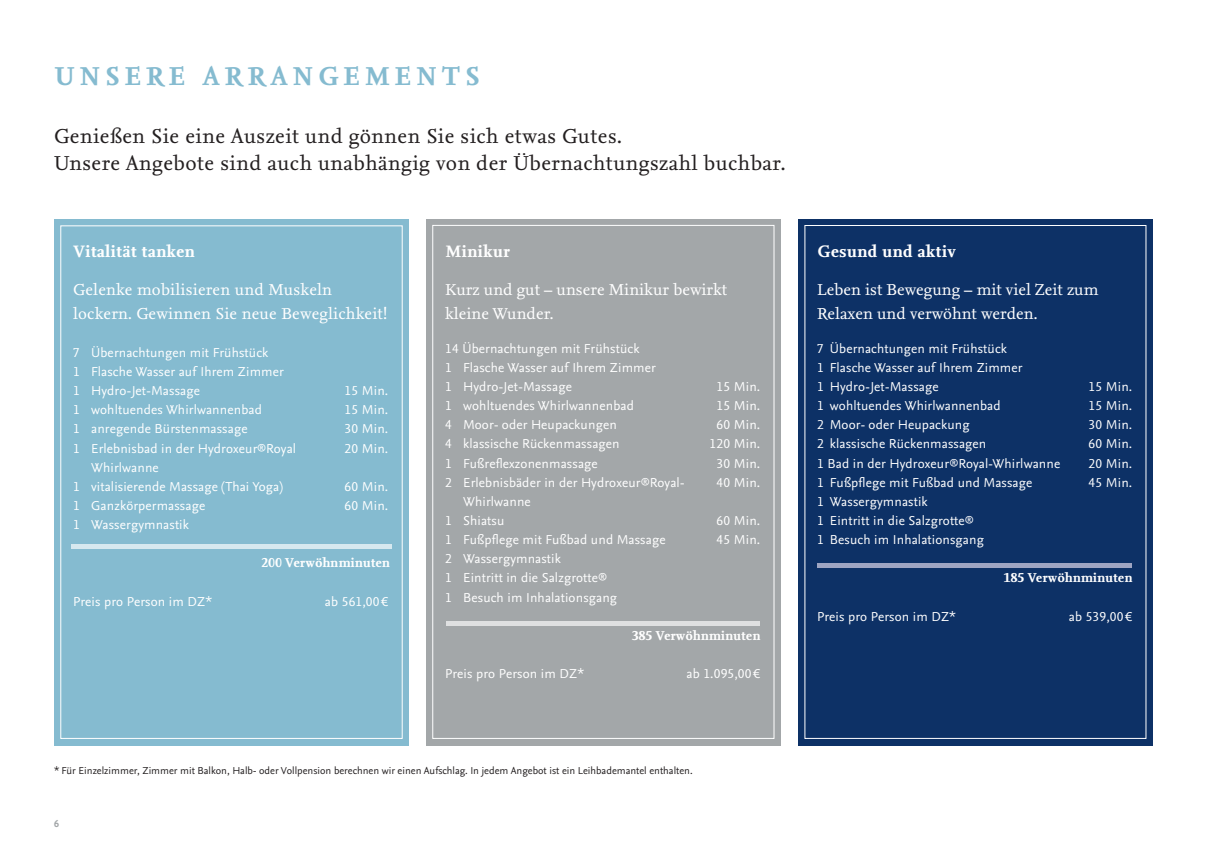
<style>
.page{position:relative;width:1221px;height:851px;background:#fff}
.page>*{position:absolute;margin:0;border:0;box-sizing:border-box;transform-origin:0 0}
.t1{font:700 27px "Nexus Serif OT";letter-spacing:.16em;color:#85bbd0}
.t2{font:21px/27px "Nexus Serif OT";letter-spacing:.02em;color:#231f20}
.t3{font:700 17.25px "Nexus Serif OT";letter-spacing:.02em;color:#fff}
.t4{font:16.5px/23.1px "Nexus Serif OT";color:#fff}
.t5{font:13.5px/19.2px "Nexus Sans OT";letter-spacing:.01em;color:#fff}
.t6{font:700 13.5px "Nexus Serif OT";letter-spacing:.01em;color:#fff}
.t7{font:10.5px "Nexus Sans OT";color:#231f20}
.t8{font:700 10.5px "Nexus Sans OT";color:#a3a7a9}
</style>
<div class="page">
<div style="left:54px;top:219px;width:355px;height:526px;background:#85bbd0"></div>
<div style="left:426px;top:219px;width:355px;height:526px;background:#a3a7a9"></div>
<div style="left:798px;top:219px;width:354px;height:526px;background:#0d3166"></div>
<div style="left:817px;top:563px;width:314px;height:5px;background:#9ea5c2"></div>
<hr style="left:446px;top:621px;width:313px;height:4px;background:#dfe0e1">
<hr style="left:71px;top:544px;width:321px;height:4px;background:#d6e8ef">
<h1 class="t1" style="left:54px;top:61px;width:427px">UNSERE ARRANGEMENTS</h1>
<h2 class="t2" style="left:54px;top:123px;width:733px">Genießen Sie eine Auszeit und gönnen Sie sich etwas Gutes.<br>Unsere Angebote sind auch unabhängig von der Übernachtungszahl buchbar.</h2>
<p class="t3" style="left:73px;top:242px;width:123px">Vitalität tanken</p>
<p class="t4" style="left:73px;top:279px;width:316px">Gelenke mobilisieren und Muskeln lockern. Gewinnen Sie neue Beweglichkeit!</p>
<p class="t5" style="left:73px;top:343px;width:212px">7 Übernachtungen mit Frühstück<br>1 Flasche Wasser auf Ihrem Zimmer<br>1 Hydro-Jet-Massage</p>
<p class="t5" style="left:344px;top:381px;width:45px">15 Min.</p>
<p class="t5" style="left:73px;top:400px;width:190px">1 wohltuendes Whirlwannenbad</p>
<p class="t5" style="left:344px;top:400px;width:45px">15 Min.</p>
<p class="t5" style="left:73px;top:420px;width:176px">1 anregende Bürstenmassage</p>
<p class="t5" style="left:344px;top:420px;width:45px">30 Min.</p>
<p class="t5" style="left:73px;top:439px;width:224px">1 Erlebnisbad in der Hydroxeur®Royal</p>
<p class="t5" style="left:344px;top:439px;width:45px">20 Min.</p>
<p class="t5" style="left:73px;top:458px;width:211px;text-indent:18px">Whirlwanne<br>1 vitalisierende Massage (Thai Yoga)</p>
<p class="t5" style="left:344px;top:477px;width:45px">60 Min.</p>
<p class="t5" style="left:73px;top:496px;width:134px">1 Ganzkörpermassage</p>
<p class="t5" style="left:344px;top:496px;width:45px">60 Min.</p>
<p class="t5" style="left:73px;top:515px;width:117px">1 Wassergymnastik</p>
<p class="t6" style="left:261px;top:555px;width:130px">200 Verwöhnminuten</p>
<p class="t5" style="left:73px;top:592px;width:140px">Preis pro Person im DZ*</p>
<p class="t5" style="left:325px;top:592px;width:65px">ab 561,00 €</p>
<p class="t3" style="left:445px;top:242px;width:66px">Minikur</p>
<p class="t4" style="left:445px;top:279px;width:284px">Kurz und gut – unsere Minikur bewirkt kleine Wunder.</p>
<p class="t5" style="left:445px;top:339px;width:212px">14 Übernachtungen mit Frühstück<br>1 Flasche Wasser auf Ihrem Zimmer<br>1 Hydro-Jet-Massage</p>
<p class="t5" style="left:716px;top:377px;width:45px">15 Min.</p>
<p class="t5" style="left:445px;top:396px;width:190px">1 wohltuendes Whirlwannenbad</p>
<p class="t5" style="left:716px;top:396px;width:45px">15 Min.</p>
<p class="t5" style="left:445px;top:415px;width:173px">4 Moor- oder Heupackungen</p>
<p class="t5" style="left:716px;top:415px;width:45px">60 Min.</p>
<p class="t5" style="left:445px;top:435px;width:176px">4 klassische Rückenmassagen</p>
<p class="t5" style="left:709px;top:435px;width:52px">120 Min.</p>
<p class="t5" style="left:445px;top:454px;width:154px">1 Fußreflexzonenmassage</p>
<p class="t5" style="left:716px;top:454px;width:45px">30 Min.</p>
<p class="t5" style="left:445px;top:473px;width:241px">2 Erlebnisbäder in der Hydroxeur®Royal-</p>
<p class="t5" style="left:716px;top:473px;width:45px">40 Min.</p>
<p class="t5" style="left:445px;top:492px;width:87px;text-indent:18px">Whirlwanne<br>1 Shiatsu</p>
<p class="t5" style="left:716px;top:511px;width:45px">60 Min.</p>
<p class="t5" style="left:445px;top:530px;width:222px">1 Fußpflege mit Fußbad und Massage</p>
<p class="t5" style="left:716px;top:530px;width:45px">45 Min.</p>
<p class="t5" style="left:445px;top:549px;width:173px">2 Wassergymnastik<br>1 Eintritt in die Salzgrotte®<br>1 Besuch im Inhalationsgang</p>
<p class="t6" style="left:631px;top:627px;width:130px">385 Verwöhnminuten</p>
<p class="t5" style="left:445px;top:664px;width:140px">Preis pro Person im DZ*</p>
<p class="t5" style="left:686px;top:664px;width:75px">ab 1.095,00 €</p>
<p class="t3" style="left:817px;top:242px;width:140px">Gesund und aktiv</p>
<p class="t4" style="left:817px;top:279px;width:283px">Leben ist Bewegung – mit viel Zeit zum<br>Relaxen und verwöhnt werden.</p>
<p class="t5" style="left:817px;top:339px;width:207px">7 Übernachtungen mit Frühstück<br>1 Flasche Wasser auf Ihrem Zimmer<br>1 Hydro-Jet-Massage</p>
<p class="t5" style="left:1088px;top:377px;width:45px">15 Min.</p>
<p class="t5" style="left:817px;top:396px;width:185px">1 wohltuendes Whirlwannenbad</p>
<p class="t5" style="left:1088px;top:396px;width:45px">15 Min.</p>
<p class="t5" style="left:817px;top:415px;width:154px">2 Moor- oder Heupackung</p>
<p class="t5" style="left:1088px;top:415px;width:45px">30 Min.</p>
<p class="t5" style="left:817px;top:435px;width:171px">2 klassische Rückenmassagen</p>
<p class="t5" style="left:1088px;top:435px;width:45px">60 Min.</p>
<p class="t5" style="left:817px;top:454px;width:245px">1 Bad in der Hydroxeur®Royal-Whirlwanne</p>
<p class="t5" style="left:1088px;top:454px;width:45px">20 Min.</p>
<p class="t5" style="left:817px;top:473px;width:217px">1 Fußpflege mit Fußbad und Massage</p>
<p class="t5" style="left:1088px;top:473px;width:45px">45 Min.</p>
<p class="t5" style="left:817px;top:492px;width:168px">1 Wassergymnastik<br>1 Eintritt in die Salzgrotte®<br>1 Besuch im Inhalationsgang</p>
<p class="t6" style="left:1003px;top:570px;width:130px">185 Verwöhnminuten</p>
<p class="t5" style="left:817px;top:607px;width:140px">Preis pro Person im DZ*</p>
<p class="t5" style="left:1068px;top:607px;width:65px">ab 539,00 €</p>
<p class="t7" style="left:54px;top:764px;width:640px">* Für Einzelzimmer, Zimmer mit Balkon, Halb- oder Vollpension berechnen wir einen Aufschlag. In jedem Angebot ist ein Leihbademantel enthalten.</p>
<p class="t8" style="left:54px;top:817px;width:6px">6</p>
</div>
